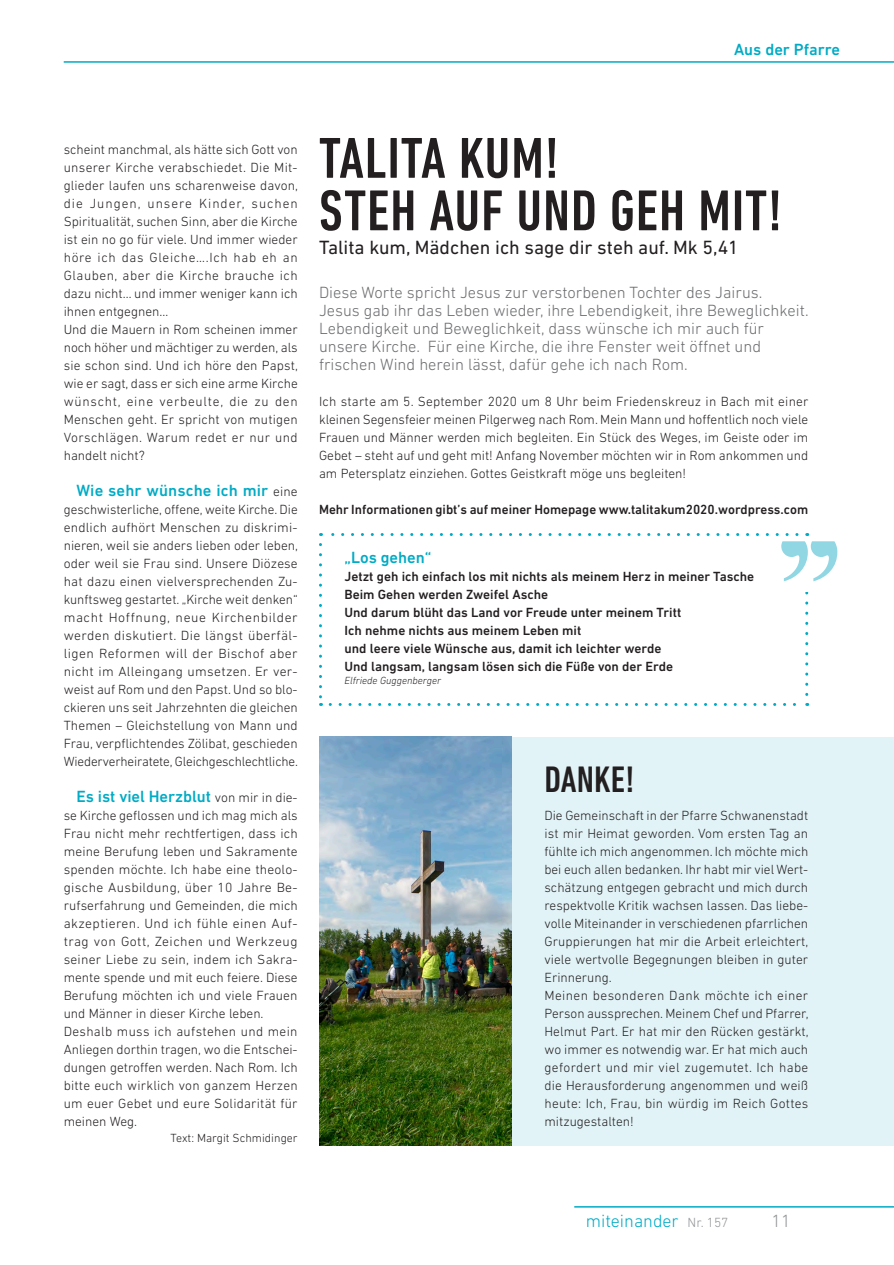
<style>
.page{position:relative;width:894px;height:1265px;background:#fff}
.page>*{position:absolute;margin:0;border:0;box-sizing:border-box;transform-origin:0 0}
.t1{font:500 condensed 58.5px/52.5px "DIN Next LT Pro";letter-spacing:.015em;color:#231f20}
.t2{font:500 condensed 37.5px "DIN Next LT Pro";letter-spacing:.005em;color:#231f20}
.t3{font:19.5px "DIN Next LT Pro";color:#231f20}
.t4{font:300 18px "DIN Next LT Pro";color:#00abc5}
.t5{font:300 18px "DIN Next LT Pro";color:#939598}
.t6{font:300 16.5px/18px "DIN Next LT Pro";color:#6c6d70}
.t7{font:500 16.5px "DIN Next LT Pro";color:#00abc5}
.t8{font:300 13.5px/18px "DIN Next LT Pro";color:#231f20}
.t9{font:500 13.5px/18px "DIN Next LT Pro";color:#231f20}
.t10{font:300 12px "DIN Next LT Pro";color:#231f20}
.t11{font:italic 300 10.5px "DIN Next LT Pro";color:#231f20}
.s1{font-weight:300;font-size:13.5px;color:#231f20}
.s2{font-size:13.5px;color:#939598}
</style>
<div class="page">
<hr style="left:574px;top:1206px;width:319px;height:1px;background:#00abc5">
<div style="left:319px;top:737px;width:574px;height:408px;background:#e2f3f7"></div>
<hr style="left:64px;top:61px;width:829px;height:2px;background:#00abc5">
<img style="left:319px;top:737px;width:192px;height:408px">
<svg style="left:319px;top:533px;width:518px;height:173px"></svg>
<p class="t7" style="left:734px;top:40px;width:107px">Aus der Pfarre</p>
<p class="t8" style="left:64px;top:140px;width:236px">scheint manchmal, als hätte sich Gott von unserer Kirche verabschiedet. Die Mit&shy;glieder laufen uns scharenweise davon, die Jungen, unsere Kinder, suchen Spiritualität, suchen Sinn, aber die Kirche ist ein no go für viele. Und immer wieder höre ich das Gleiche….Ich hab eh an Glauben, aber die Kirche brauche ich dazu nicht… und immer weniger kann ich ihnen entgegnen…<br>Und die Mauern in Rom scheinen immer noch höher und mächtiger zu werden, als sie schon sind. Und ich höre den Papst, wie er sagt, dass er sich eine arme Kirche wünscht, eine verbeulte, die zu den Menschen geht. Er spricht von mutigen Vorschlägen. Warum redet er nur und handelt nicht?</p>
<p class="t7" style="left:76px;top:481px;width:223px">Wie sehr wünsche ich mir <span class="s1">eine</span></p>
<p class="t8" style="left:64px;top:500px;width:236px;text-align:justify">geschwisterliche, offene, weite Kirche. Die endlich aufhört Menschen zu diskrimi&shy;nieren, weil sie anders lieben oder leben, oder weil sie Frau sind. Unsere Diözese hat dazu einen vielversprechenden Zu&shy;kunftsweg gestartet. „Kirche weit denken“ macht Hoffnung, neue Kirchenbilder werden diskutiert. Die längst überfäl&shy;ligen Reformen will der Bischof aber nicht im Alleingang umsetzen. Er ver&shy;weist auf Rom und den Papst. Und so blo&shy;ckieren uns seit Jahrzehnten die gleichen Themen – Gleichstellung von Mann und Frau, verpflichtendes Zölibat, geschieden Wiederverheiratete, Gleichgeschlechtliche.</p>
<p class="t7" style="left:76px;top:787px;width:223px">Es ist viel Herzblut <span class="s1">von mir in die-</span></p>
<p class="t8" style="left:64px;top:806px;width:235px">se Kirche geflossen und ich mag mich als Frau nicht mehr rechtfertigen, dass ich meine Berufung leben und Sakramente spenden möchte. Ich habe eine theolo&shy;gische Ausbildung, über 10 Jahre Be&shy;rufserfahrung und Gemeinden, die mich akzeptieren. Und ich fühle einen Auf&shy;trag von Gott, Zeichen und Werkzeug seiner Liebe zu sein, indem ich Sakra&shy;mente spende und mit euch feiere. Diese Berufung möchten ich und viele Frauen und Männer in dieser Kirche leben.<br>Deshalb muss ich aufstehen und mein Anliegen dorthin tragen, wo die Entschei&shy;dungen getroffen werden. Nach Rom. Ich bitte euch wirklich von ganzem Herzen um euer Gebet und eure Solidarität für meinen Weg.</p>
<p class="t10" style="left:170px;top:1131px;width:129px">Text: Margit Schmidinger</p>
<h1 class="t1" style="left:319px;top:132px;width:464px">TALITA KUM!<br>STEH AUF UND GEH MIT!</h1>
<h3 class="t3" style="left:319px;top:236px;width:421px">Talita kum, Mädchen ich sage dir steh auf. Mk 5,41</h3>
<p class="t6" style="left:319px;top:283px;width:491px">Diese Worte spricht Jesus zur verstorbenen Tochter des Jairus.<br>Jesus gab ihr das Leben wieder, ihre Lebendigkeit, ihre Beweglichkeit.<br>Lebendigkeit und Beweglichkeit, dass wünsche ich mir auch für unsere Kirche. Für eine Kirche, die ihre Fenster weit öffnet und frischen Wind herein lässt, dafür gehe ich nach Rom.</p>
<p class="t8" style="left:319px;top:392px;width:491px;text-align:justify">Ich starte am 5. September 2020 um 8 Uhr beim Friedenskreuz in Bach mit einer kleinen Segensfeier meinen Pilgerweg nach Rom. Mein Mann und hoffentlich noch viele Frauen und Männer werden mich begleiten. Ein Stück des Weges, im Geiste oder im Gebet – steht auf und geht mit! Anfang November möchten wir in Rom ankommen und am Petersplatz einziehen. Gottes Geistkraft möge uns begleiten!</p>
<p class="t9" style="left:319px;top:500px;width:490px">Mehr Informationen gibt’s auf meiner Homepage www.talitakum2020.wordpress.com</p>
<p class="t7" style="left:344px;top:547px;width:88px">„Los gehen“</p>
<p class="t9" style="left:344px;top:567px;width:411px">Jetzt geh ich einfach los mit nichts als meinem Herz in meiner Tasche Beim Gehen werden Zweifel Asche<br>Und darum blüht das Land vor Freude unter meinem Tritt<br>Ich nehme nichts aus meinem Leben mit<br>und leere viele Wünsche aus, damit ich leichter werde<br>Und langsam, langsam lösen sich die Füße von der Erde</p>
<p class="t11" style="left:344px;top:674px;width:98px">Elfriede Guggenberger</p>
<h2 class="t2" style="left:544px;top:757px;width:91px">DANKE!</h2>
<p class="t8" style="left:544px;top:806px;width:266px">Die Gemeinschaft in der Pfarre Schwanenstadt ist mir Heimat geworden. Vom ersten Tag an fühlte ich mich angenommen. Ich möchte mich bei euch allen bedanken. Ihr habt mir viel Wert&shy;schätzung entgegen gebracht und mich durch respektvolle Kritik wachsen lassen. Das liebe&shy;volle Miteinander in verschiedenen pfarrlichen Gruppierungen hat mir die Arbeit erleichtert, viele wertvolle Begegnungen bleiben in guter Erinnerung.<br>Meinen besonderen Dank möchte ich einer Person aussprechen. Meinem Chef und Pfarrer, Helmut Part. Er hat mir den Rücken gestärkt, wo immer es notwendig war. Er hat mich auch gefordert und mir viel zugemutet. Ich habe die Herausforderung angenommen und weiß heute: Ich, Frau, bin würdig im Reich Gottes mitzugestalten!</p>
<h3 class="t4" style="left:585px;top:1211px;width:144px">miteinander <span class="s2">Nr. 157</span></h3>
<h3 class="t5" style="left:771px;top:1211px;width:21px">11</h3>
</div>
